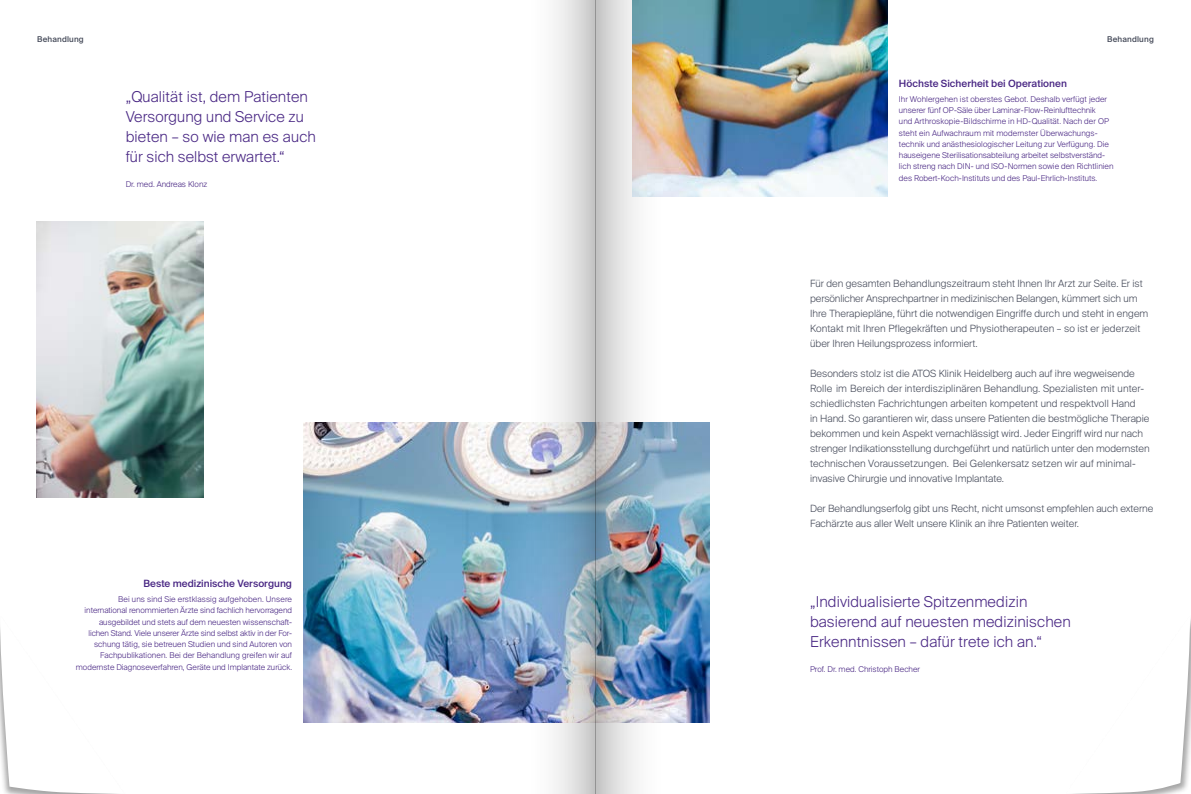
<style>
.page{position:relative;width:1191px;height:794px;background:#fff}
.page>*{position:absolute;margin:0;border:0;box-sizing:border-box;transform-origin:0 0}
.t1{font:300 15px/20px "Suisse Intl";letter-spacing:.01em;color:#482683}
.t2{font:300 10px/15px "Suisse Intl";color:#464b5a}
.t3{font:500 10px "Suisse Intl";letter-spacing:.005em;color:#482683}
.t4{font:300 8px/11.2px "Suisse Intl";color:#482683}
.t5{font:500 8px "Suisse Intl";letter-spacing:.02em;color:#464b5a}
</style>
<div class="page">
<svg style="left:0;top:628px;width:117px;height:166px"></svg>
<svg style="left:1074px;top:629px;width:116px;height:165px"></svg>
<img style="left:303px;top:422px;width:407px;height:301px">
<img style="left:37px;top:222px;width:166px;height:275px">
<img style="left:680px;top:0;width:207px;height:197px">
<img style="left:595px;top:0;width:85px;height:794px">
<img style="left:510px;top:0;width:85px;height:794px">
<p class="t5" style="left:37px;top:34px;width:48px">Behandlung</p>
<p class="t5" style="left:1107px;top:34px;width:48px">Behandlung</p>
<h1 class="t1" style="left:126px;top:87px;width:192px">„Qualität ist, dem Patienten<br>Versorgung und Service zu bieten – so wie man es auch für sich selbst erwartet.“</h1>
<p class="t4" style="left:126px;top:178px;width:83px">Dr. med. Andreas Klonz</p>
<p class="t3" style="left:143px;top:578px;width:150px">Beste medizinische Versorgung</p>
<p class="t4" style="left:76px;top:593px;width:218px;text-align:right">Bei uns sind Sie erstklassig aufgehoben. Unsere international renommierten Ärzte sind fachlich hervorragend ausgebildet und stets auf dem neuesten wissenschaft-<br>lichen Stand. Viele unserer Ärzte sind selbst aktiv in der For&shy;schung tätig, sie betreuen Studien und sind Autoren von Fachpublikationen. Bei der Behandlung greifen wir auf modernste Diagnoseverfahren, Geräte und Implantate zurück.</p>
<p class="t3" style="left:899px;top:78px;width:169px">Höchste Sicherheit bei Operationen</p>
<p class="t4" style="left:899px;top:93px;width:216px">Ihr Wohlergehen ist oberstes Gebot. Deshalb verfügt jeder unserer fünf OP-Säle über Laminar-Flow-Reinlufttechnik<br>und Arthroskopie-Bildschirme in HD-Qualität. Nach der OP steht ein Aufwachraum mit modernster Überwachungs&shy;technik und anästhesiologischer Leitung zur Verfügung. Die hauseigene Sterilisationsabteilung arbeitet selbstverständ&shy;lich streng nach DIN- und ISO-Normen sowie den Richtlinien des Robert-Koch-Instituts und des Paul-Ehrlich-Instituts.</p>
<p class="t2" style="left:810px;top:276px;width:340px">Für den gesamten Behandlungszeitraum steht Ihnen Ihr Arzt zur Seite. Er ist persönlicher Ansprechpartner in medizinischen Belangen, kümmert sich um Ihre Therapiepläne, führt die notwendigen Eingriffe durch und steht in engem Kontakt mit Ihren Pflegekräften und Physiotherapeuten – so ist er jederzeit über Ihren Heilungsprozess informiert.</p>
<p class="t2" style="left:810px;top:366px;width:341px">Besonders stolz ist die ATOS Klinik Heidelberg auch auf ihre wegweisende Rolle im Bereich der interdisziplinären Behandlung. Spezialisten mit unter&shy;schiedlichsten Fachrichtungen arbeiten kompetent und respektvoll Hand<br>in Hand. So garantieren wir, dass unsere Patienten die bestmögliche Therapie bekommen und kein Aspekt vernachlässigt wird. Jeder Eingriff wird nur nach strenger Indikationsstellung durchgeführt und natürlich unter den modernsten technischen Voraussetzungen. Bei Gelenkersatz setzen wir auf minimal&shy;invasive Chirurgie und innovative Implantate.</p>
<p class="t2" style="left:810px;top:501px;width:345px">Der Behandlungserfolg gibt uns Recht, nicht umsonst empfehlen auch externe<br>Fachärzte aus aller Welt unsere Klinik an ihre Patienten weiter.</p>
<h1 class="t1" style="left:810px;top:592px;width:262px">„Individualisierte Spitzenmedizin basierend auf neuesten medizinischen<br>Erkenntnissen – dafür trete ich an.“</h1>
<p class="t4" style="left:810px;top:663px;width:111px">Prof. Dr. med. Christoph Becher</p>
</div>
